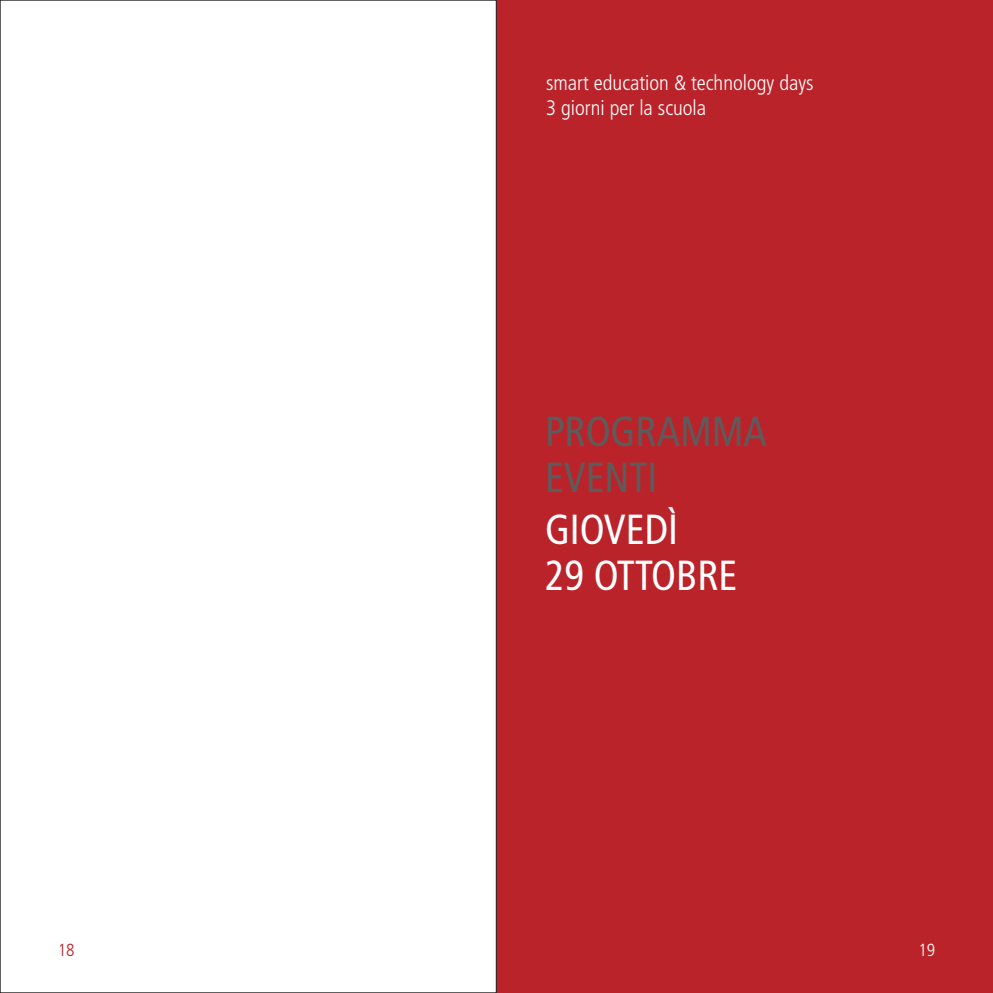
<style>
.page{position:relative;width:993px;height:993px;background:#fff}
.page>*{position:absolute;margin:0;border:0;box-sizing:border-box;transform-origin:0 0}
.t1{font:condensed 42px/45.5px "Frutiger";color:#fff}
.t2{font:condensed 42px/45.5px "Frutiger";color:#5d5c5d}
.t3{font:300 condensed 21px/25.2px "Frutiger";color:#fff}
.t4{font:300 condensed 17.5px "Frutiger";color:#fff}
.t5{font:300 condensed 17.5px "Frutiger";color:#ba2329}
</style>
<div class="page">
<div style="left:496px;top:0;width:496px;height:992px;background:#ba2329"></div>
<p class="t5" style="left:58px;top:943px;width:18px">18</p>
<p class="t3" style="left:546px;top:72px;width:269px">smart education &amp; technology days<br>3 giorni per la scuola</p>
<h1 class="t2" style="left:545px;top:412px;width:223px">PROGRAMMA<br>EVENTI</h1>
<h1 class="t1" style="left:545px;top:510px;width:194px">GIOVEDÌ<br>29 OTTOBRE</h1>
<p class="t4" style="left:918px;top:943px;width:18px">19</p>
</div>
